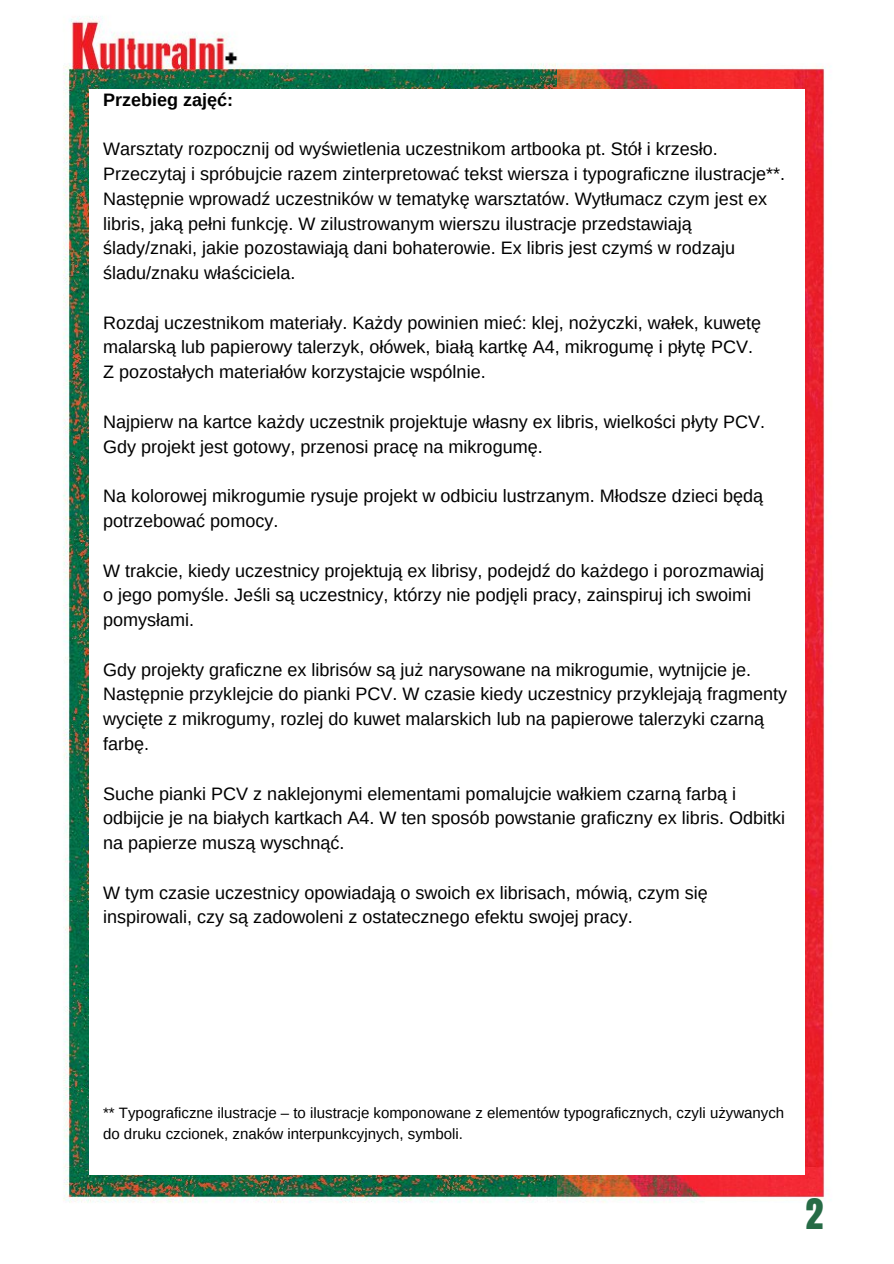
<style>
.page{position:relative;width:894px;height:1264px;background:#fff}
.page>*{position:absolute;margin:0;border:0;box-sizing:border-box;transform-origin:0 0}
.t1{font:36px "Anton";color:#266b46}
.t2{font:18px/24.8px "Arimo";color:#000}
.t3{font:700 18px "Arimo";color:#000}
.t4{font:15px/20.2px "Arimo";color:#000}
</style>
<div class="page">
<img style="left:63px;top:16px;width:494px;height:1187px">
<img style="left:557px;top:63px;width:274px;height:1140px">
<div style="left:89px;top:89px;width:715px;height:1086px;background:#fff"></div>
<p class="t3" style="left:103px;top:89px;width:132px">Przebieg zajęć:</p>
<p class="t2" style="left:103px;top:137px;width:683px">Warsztaty rozpocznij od wyświetlenia uczestnikom artbooka pt. Stół i krzesło.<br>Przeczytaj i spróbujcie razem zinterpretować tekst wiersza i typograficzne ilustracje**.<br>Następnie wprowadź uczestników w tematykę warsztatów. Wytłumacz czym jest ex libris, jaką pełni funkcję. W zilustrowanym wierszu ilustracje przedstawiają ślady/znaki, jakie pozostawiają dani bohaterowie. Ex libris jest czymś w rodzaju śladu/znaku właściciela.</p>
<p class="t2" style="left:103px;top:310px;width:659px">Rozdaj uczestnikom materiały. Każdy powinien mieć: klej, nożyczki, wałek, kuwetę malarską lub papierowy talerzyk, ołówek, białą kartkę A4, mikrogumę i płytę PCV.</p>
<p class="t2" style="left:103px;top:359px;width:384px">Z pozostałych materiałów korzystajcie wspólnie.</p>
<p class="t2" style="left:103px;top:409px;width:663px">Najpierw na kartce każdy uczestnik projektuje własny ex libris, wielkości płyty PCV.<br>Gdy projekt jest gotowy, przenosi pracę na mikrogumę.</p>
<p class="t2" style="left:103px;top:483px;width:661px">Na kolorowej mikrogumie rysuje projekt w odbiciu lustrzanym. Młodsze dzieci będą</p>
<p class="t2" style="left:103px;top:508px;width:177px">potrzebować pomocy.</p>
<p class="t2" style="left:103px;top:558px;width:662px">W trakcie, kiedy uczestnicy projektują ex librisy, podejdź do każdego i porozmawiaj</p>
<p class="t2" style="left:103px;top:582px;width:649px">o jego pomyśle. Jeśli są uczestnicy, którzy nie podjęli pracy, zainspiruj ich swoimi pomysłami.</p>
<p class="t2" style="left:103px;top:657px;width:685px">Gdy projekty graficzne ex librisów są już narysowane na mikrogumie, wytnijcie je.<br>Następnie przyklejcie do pianki PCV. W czasie kiedy uczestnicy przyklejają fragmenty wycięte z mikrogumy, rozlej do kuwet malarskich lub na papierowe talerzyki czarną farbę.</p>
<p class="t2" style="left:103px;top:781px;width:683px">Suche pianki PCV z naklejonymi elementami pomalujcie wałkiem czarną farbą i odbijcie je na białych kartkach A4. W ten sposób powstanie graficzny ex libris. Odbitki na papierze muszą wyschnąć.</p>
<p class="t2" style="left:103px;top:880px;width:606px">W tym czasie uczestnicy opowiadają o swoich ex librisach, mówią, czym się inspirowali, czy są zadowoleni z ostatecznego efektu swojej pracy.</p>
<p class="t4" style="left:103px;top:1102px;width:682px">** Typograficzne ilustracje – to ilustracje komponowane z elementów typograficznych, czyli używanych do druku czcionek, znaków interpunkcyjnych, symboli.</p>
<p class="t1" style="left:805px;top:1187px;width:19px">2</p>
</div>
